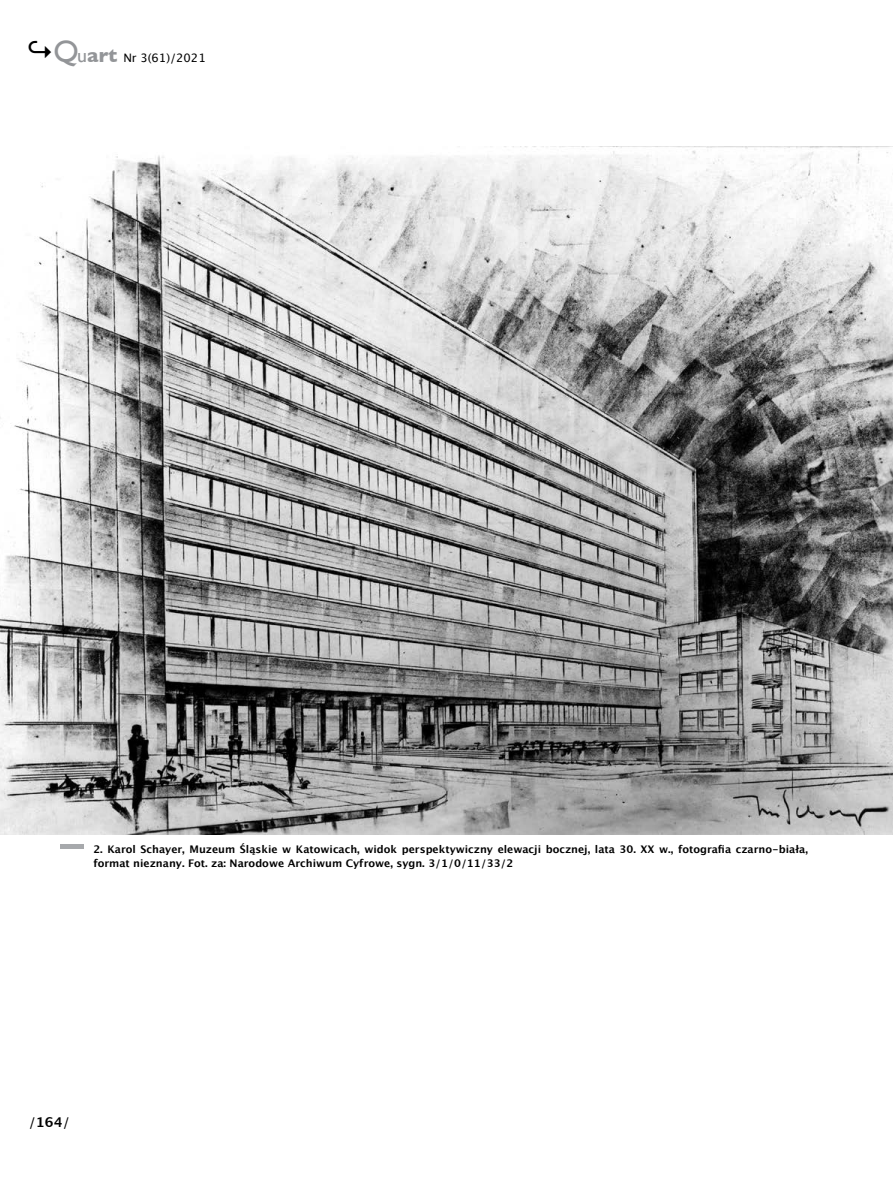
<style>
.page{position:relative;width:893px;height:1191px;background:#fff}
.page>*{position:absolute;margin:0;border:0;box-sizing:border-box;transform-origin:0 0}
.t1{font:700 13.5px "Lucida Grande";color:#000}
.t2{font:11.7px "Lucida Grande";color:#000}
.t3{font:700 10.5px/13.5px "Lucida Grande";color:#000}
.s1{font-weight:700;font-size:27px}
.s2{font-family:"Gill Sans";font-size:30.9px;color:#939598}
.s3{font-family:"Gill Sans";font-size:19.8px;color:#939598}
.s4{font-family:"Gill Sans";font-weight:700;font-size:19.8px;color:#939598}
.s5{font-weight:400}
</style>
<div class="page">
<img style="left:0;top:146px;width:893px;height:688px">
<hr style="left:60px;top:845px;width:24px;height:4px;background:#a7a9ac">
<p class="t2" style="left:26px;top:51px;width:181px"><span class="s1">↪</span><span class="s2">Q</span><span class="s3">u</span><span class="s4">art</span> Nr 3(61)/2021</p>
<p class="t3" style="left:93px;top:843px;width:716px">2. Karol Schayer, Muzeum Śląskie w Katowicach, widok perspektywiczny elewacji bocznej, lata 30. XX w., fotografia czarno-biała, format nieznany. Fot. za: Narodowe Archiwum Cyfrowe, sygn. 3/1/0/11/33/2</p>
<p class="t1" style="left:29px;top:1114px;width:42px"><span class="s5">/</span>164<span class="s5">/</span></p>
</div>
